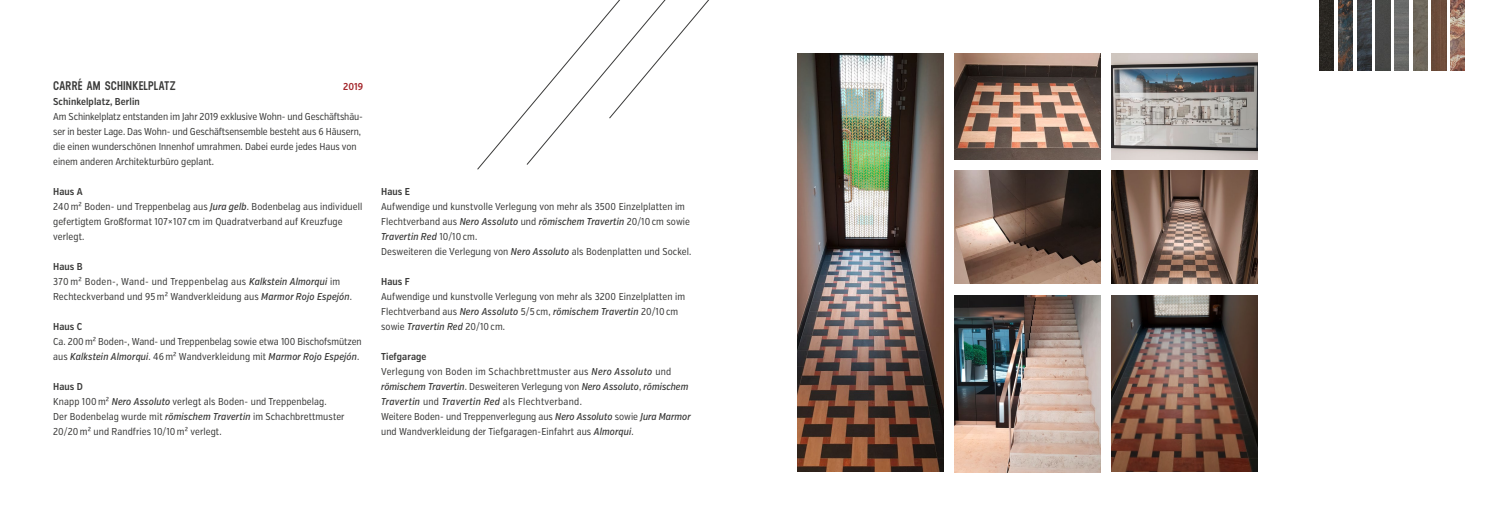
<style>
.page{position:relative;width:1489px;height:525px;background:#fff}
.page>*{position:absolute;margin:0;border:0;box-sizing:border-box;transform-origin:0 0}
.t1{font:600 12.5px "Neusa";letter-spacing:.015em;color:#3a3a39}
.t2{font:10px/15px "Verb Ex Cond";letter-spacing:.01em;color:#3a3a39}
.t3{font:10px/15px "Verb Ex Cond";letter-spacing:-.01em;color:#3a3a39}
.t4{font:600 10px "Verb Ex Cond";letter-spacing:.01em;color:#3a3a39}
.t5{font:600 10px "Verb Ex Cond";color:#a4272c}
.s1{font-weight:600}
.s2{font-weight:500;font-style:italic}
</style>
<div class="page">
<svg style="left:659px;top:0;width:50px;height:60px"></svg>
<svg style="left:477px;top:0;width:182px;height:170px"></svg>
<img style="left:797px;top:53px;width:146px;height:418px">
<img style="left:1111px;top:53px;width:146px;height:106px">
<img style="left:954px;top:295px;width:146px;height:177px">
<img style="left:1111px;top:170px;width:146px;height:113px">
<img style="left:954px;top:53px;width:146px;height:106px">
<img style="left:954px;top:170px;width:146px;height:113px">
<img style="left:1111px;top:295px;width:146px;height:176px">
<img style="left:1319px;top:0;width:14px;height:71px">
<img style="left:1357px;top:0;width:14px;height:71px">
<img style="left:1375px;top:0;width:14px;height:71px">
<img style="left:1394px;top:0;width:14px;height:71px">
<img style="left:1413px;top:0;width:14px;height:71px">
<img style="left:1431px;top:0;width:14px;height:71px">
<img style="left:1450px;top:0;width:14px;height:71px">
<img style="left:1338px;top:0;width:14px;height:71px">
<p class="t1" style="left:53px;top:77px;width:124px">CARRÉ AM SCHINKELPLATZ</p>
<p class="t5" style="left:343px;top:81px;width:22px">2019</p>
<p class="t4" style="left:53px;top:96px;width:88px">Schinkelplatz, Berlin</p>
<p class="t3" style="left:53px;top:109px;width:311px">Am Schinkelplatz entstanden im Jahr 2019 exklusive Wohn- und Geschäftshäu&shy;ser in bester Lage. Das Wohn- und Geschäftsensemble besteht aus 6 Häusern, die einen wunderschönen Innenhof umrahmen. Dabei eurde jedes Haus von einem anderen Architekturbüro geplant.</p>
<p class="t2" style="left:53px;top:184px;width:311px"><span class="s1">Haus A<br></span>240m² Boden- und Treppenbelag aus <span class="s2">Jura gelb</span>. Bodenbelag aus individuell gefertigtem Großformat 107×107 cm im Quadratverband auf Kreuzfuge verlegt.</p>
<p class="t2" style="left:53px;top:259px;width:300px"><span class="s1">Haus B<br></span>370 m² Boden-, Wand- und Treppenbelag aus <span class="s2">Kalkstein Almorqui</span> im<br>Rechteckverband und 95m² Wandverkleidung aus <span class="s2">Marmor Rojo Espejón</span>.</p>
<p class="t4" style="left:53px;top:321px;width:31px">Haus C</p>
<p class="t2" style="left:53px;top:334px;width:310px">Ca. 200m² Boden-, Wand- und Treppenbelag sowie etwa 100 Bischofsmützen aus <span class="s2">Kalkstein Almorqui</span>. 46m² Wandverkleidung mit <span class="s2">Marmor Rojo Espejón</span>.</p>
<p class="t2" style="left:53px;top:379px;width:293px"><span class="s1">Haus D<br></span>Knapp 100m² <span class="s2">Nero Assoluto</span> verlegt als Boden- und Treppenbelag.<br>Der Bodenbelag wurde mit <span class="s2">römischem Travertin</span> im Schachbrettmuster 20/20m² und Randfries 10/10m² verlegt.</p>
<p class="t4" style="left:381px;top:185px;width:30px">Haus E</p>
<p class="t2" style="left:381px;top:199px;width:312px">Aufwendige und kunstvolle Verlegung von mehr als 3500 Einzelplatten im Flechtverband aus <span class="s2">Nero Assoluto</span> und <span class="s2">römischem Travertin</span> 20/10 cm sowie <span class="s2">Travertin Red</span> 10/10 cm.<br>Desweiteren die Verlegung von <span class="s2">Nero Assoluto</span> als Bodenplatten und Sockel.</p>
<p class="t4" style="left:381px;top:275px;width:30px">Haus F</p>
<p class="t2" style="left:381px;top:289px;width:305px">Aufwendige und kunstvolle Verlegung von mehr als 3200 Einzelplatten im<br>Flechtverband aus <span class="s2">Nero Assoluto</span> 5/5 cm, <span class="s2">römischem Travertin</span> 20/10 cm sowie <span class="s2">Travertin Red</span> 20/10 cm.</p>
<p class="t2" style="left:381px;top:349px;width:311px"><span class="s1">Tiefgarage<br></span>Verlegung von Boden im Schachbrettmuster aus <span class="s2">Nero Assoluto</span> und <span class="s2">römischem Travertin</span>. Desweiteren Verlegung von <span class="s2">Nero Assoluto</span>, <span class="s2">römischem Travertin</span> und <span class="s2">Travertin Red</span> als Flechtverband.<br>Weitere Boden- und Treppenverlegung aus <span class="s2">Nero Assoluto</span> sowie <span class="s2">Jura Marmor </span>und Wandverkleidung der Tiefgaragen-Einfahrt aus <span class="s2">Almorqui</span>.</p>
</div>
